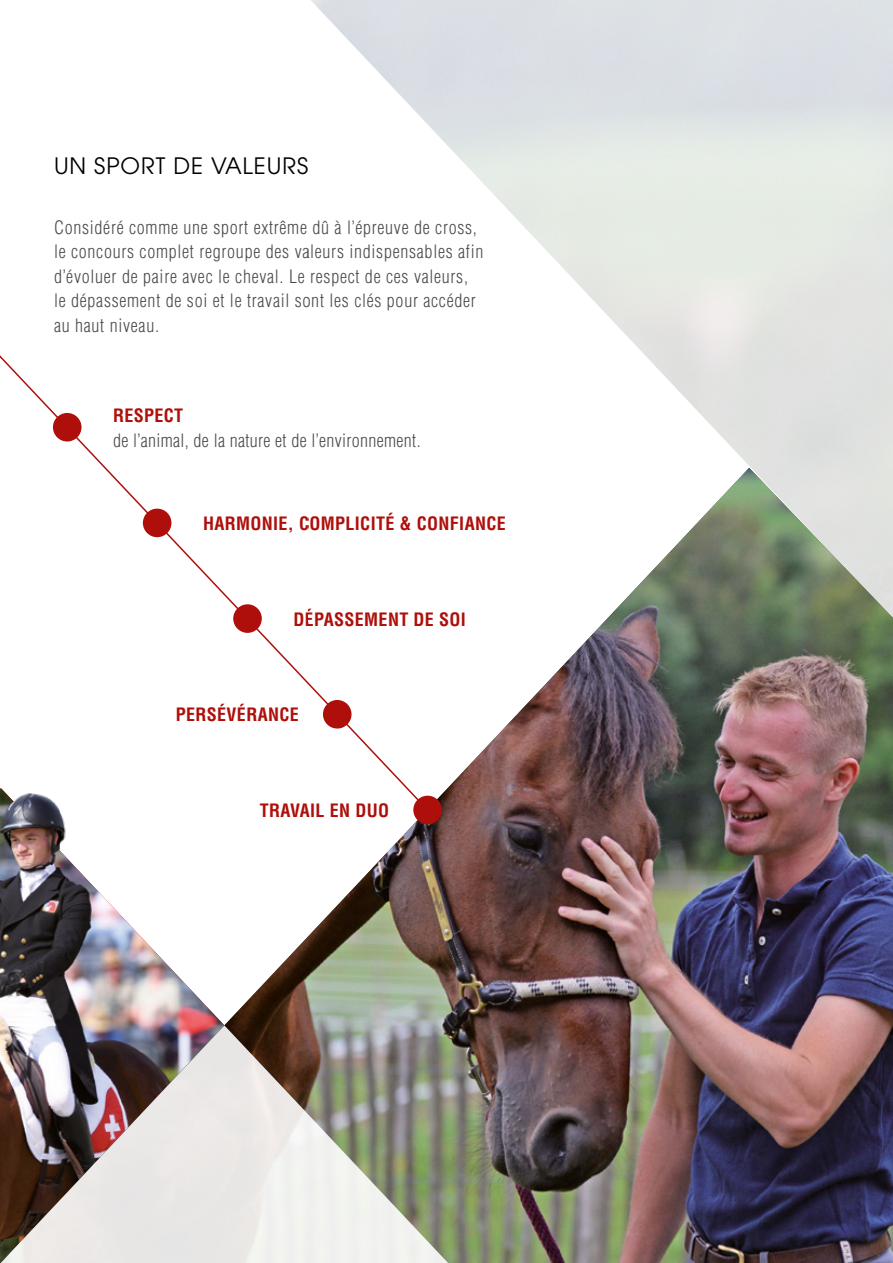
<style>
.page{position:relative;width:893px;height:1263px;background:#fff}
.page>*{position:absolute;margin:0;border:0;box-sizing:border-box;transform-origin:0 0}
.t1{font:22.5px "Avant Garde";letter-spacing:.04em;color:#000}
.t2{font:300 condensed 18px/24.6px "Helvetica LT";letter-spacing:.04em;color:#4a4a49}
.t3{font:700 condensed 18px "Helvetica LT";letter-spacing:.02em;color:#ae0f0a}
.t4{font:300 condensed 18px "Helvetica LT";letter-spacing:.02em;color:#4a4a49}
</style>
<div class="page">
<div style="left:53px;top:413px;width:29px;height:28px;background:#ae0f0a;border-radius:50%"></div>
<img style="left:1px;top:468px;width:892px;height:795px">
<div style="left:413px;top:796px;width:29px;height:28px;background:#ae0f0a;border-radius:50%"></div>
<img style="left:0;top:1025px;width:468px;height:238px">
<p class="t1" style="left:54px;top:152px;width:256px">UN SPORT DE VALEURS</p>
<p class="t2" style="left:54px;top:215px;width:431px">Considéré comme une sport extrême dû à l’épreuve de cross, le concours complet regroupe des valeurs indispensables afin d’évoluer de paire avec le cheval. Le respect de ces valeurs, le dépassement de soi et le travail sont les clés pour accéder au haut niveau.</p>
<p class="t3" style="left:113px;top:404px;width:72px">RESPECT</p>
<p class="t4" style="left:113px;top:429px;width:309px">de l’animal, de la nature et de l’environnement.</p>
<p class="t3" style="left:203px;top:512px;width:304px">HARMONIE, COMPLICITÉ &amp; CONFIANCE</p>
<p class="t3" style="left:293px;top:608px;width:174px">DÉPASSEMENT DE SOI</p>
<p class="t3" style="left:176px;top:704px;width:124px">PERSÉVÉRANCE</p>
<p class="t3" style="left:260px;top:799px;width:131px">TRAVAIL EN DUO</p>
</div>
